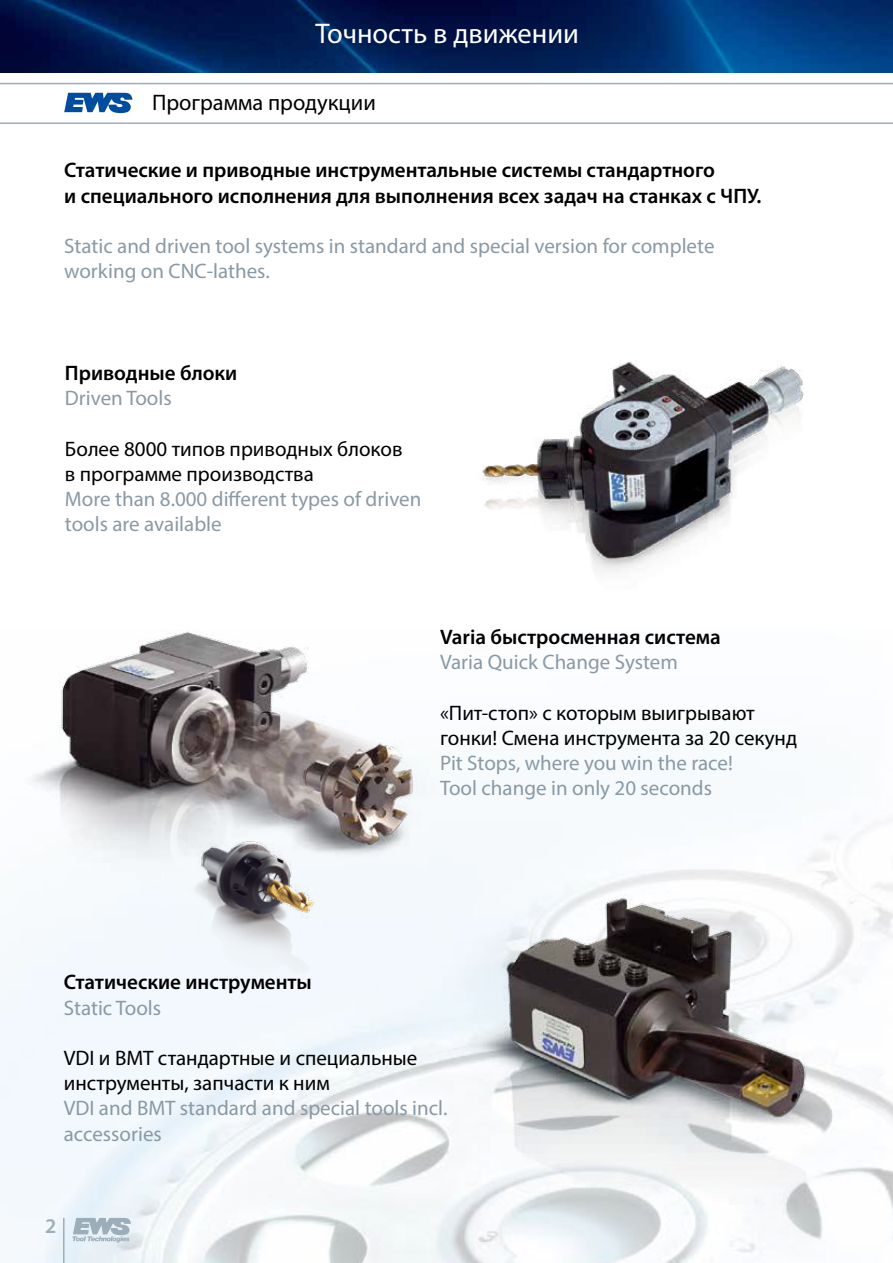
<style>
.page{position:relative;width:893px;height:1263px;background:#fff}
.page>*{position:absolute;margin:0;border:0;box-sizing:border-box;transform-origin:0 0}
.t1{font:28.5px "Myriad Pro";color:#fff}
.t2{font:22.5px "Myriad Pro";color:#000}
.t3{font:21px/25.2px "Myriad Pro";color:#8999a5}
.t4{font:600 21px/25.2px "Myriad Pro";color:#000}
.t5{font:21px/25.2px "Myriad Pro";color:#000}
.t6{font:600 21px "Myriad Pro";color:#9baeba}
</style>
<div class="page">
<img style="left:0;top:0;width:893px;height:72px">
<hr style="left:0;top:83px;width:893px;height:1px;background:#9baeba">
<hr style="left:0;top:122px;width:893px;height:2px;background:#9baeba">
<svg style="left:64px;top:93px;width:69px;height:21px"></svg>
<img style="left:0;top:630px;width:480px;height:270px">
<img style="left:465px;top:361px;width:357px;height:327px">
<img style="left:263px;top:773px;width:630px;height:469px">
<img style="left:103px;top:807px;width:307px;height:205px">
<hr style="left:63px;top:1218px;width:2px;height:45px;background:#9baeba">
<svg style="left:72px;top:1218px;width:59px;height:25px"></svg>
<h1 class="t1" style="left:315px;top:16px;width:265px">Точность в движении</h1>
<p class="t2" style="left:152px;top:88px;width:225px">Программа продукции</p>
<p class="t4" style="left:64px;top:157px;width:699px">Статические и приводные инструментальные системы стандартного<br>и специального исполнения для выполнения всех задач на станках с ЧПУ.</p>
<p class="t3" style="left:64px;top:233px;width:652px">Static and driven tool systems in standard and special version for complete working on CNC-lathes.</p>
<p class="t4" style="left:65px;top:360px;width:174px">Приводные блоки</p>
<p class="t3" style="left:65px;top:385px;width:108px">Driven Tools</p>
<p class="t5" style="left:65px;top:436px;width:339px">Более 8000 типов приводных блоков в программе производства</p>
<p class="t3" style="left:65px;top:486px;width:358px">More than 8.000 different types of driven tools are available</p>
<p class="t4" style="left:440px;top:624px;width:282px">Varia быстросменная система</p>
<p class="t3" style="left:440px;top:649px;width:239px">Varia Quick Change System</p>
<p class="t5" style="left:440px;top:700px;width:359px">«Пит-стоп» с которым выигрывают гонки! Смена инструмента за 20 секунд</p>
<p class="t3" style="left:440px;top:750px;width:294px">Pit Stops, where you win the race!<br>Tool change in only 20 seconds</p>
<p class="t4" style="left:64px;top:969px;width:250px">Статические инструменты</p>
<p class="t3" style="left:64px;top:995px;width:99px">Static Tools</p>
<p class="t5" style="left:64px;top:1045px;width:355px">VDI и BMT стандартные и специальные инструменты, запчасти к ним</p>
<p class="t3" style="left:64px;top:1095px;width:385px">VDI and BMT standard and special tools incl. accessories</p>
<p class="t6" style="left:45px;top:1212px;width:13px">2</p>
</div>
